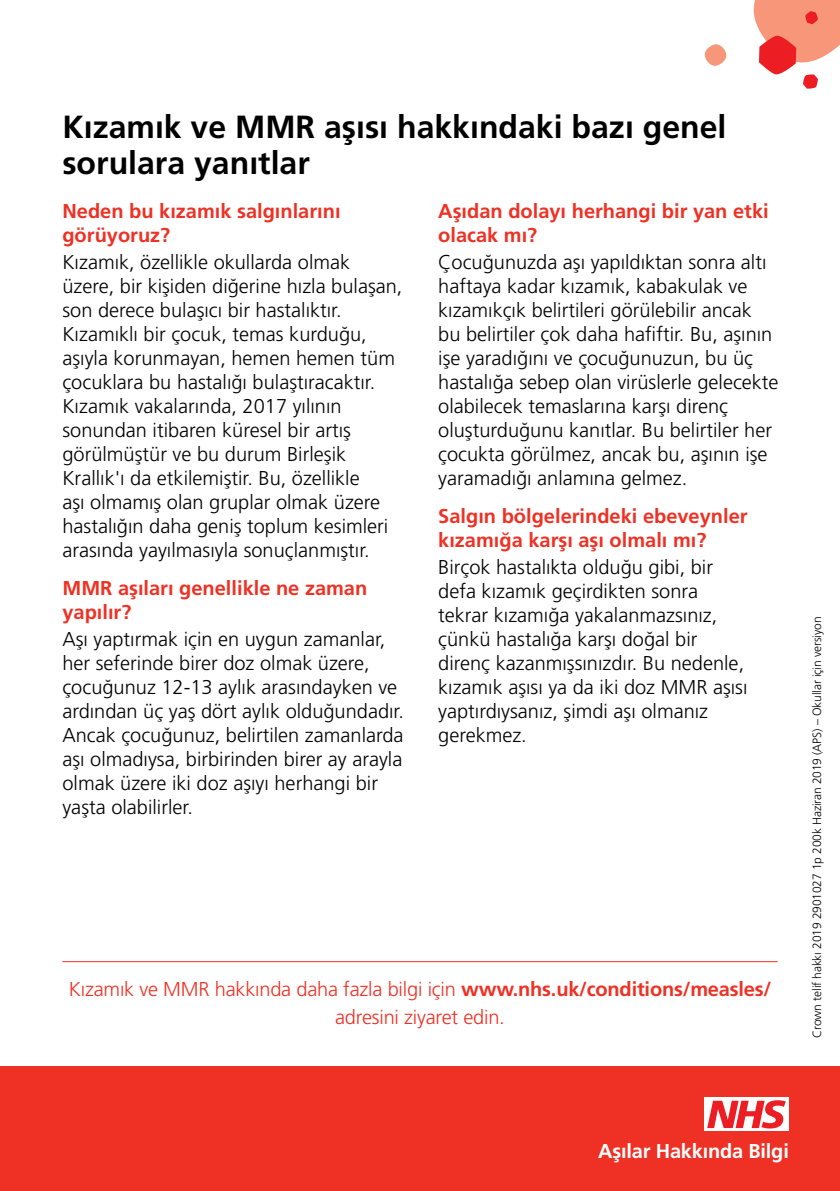
<style>
.page{position:relative;width:840px;height:1191px;background:#fff}
.page>*{position:absolute;margin:0;border:0;box-sizing:border-box;transform-origin:0 0}
.t1{font:700 32px/36px "Frutiger CE";color:#000}
.t2{font:300 20px/24px "Frutiger CE";color:#000}
.t3{font:700 20px/24px "Frutiger CE";color:#ee3124}
.t4{font:300 20px/28px "Frutiger CE";letter-spacing:-.01em;color:#ee3124;text-align:center}
.t5{font:700 20px "Frutiger CE";letter-spacing:-.01em;color:#fff}
.t6{font:300 12px "Frutiger CE";letter-spacing:-.01em;color:#000}
.s1{font-weight:700}
</style>
<div class="page">
<div style="left:0;top:1066px;width:839px;height:125px;background:#ee3124"></div>
<svg style="left:704px;top:44px;width:23px;height:22px"></svg>
<svg style="left:753px;top:0;width:86px;height:89px"></svg>
<hr style="left:62px;top:961px;width:715px;height:1px;background:#ee3124">
<div style="left:704px;top:1097px;width:84px;height:34px;background:#fff"></div>
<svg style="left:707px;top:1100px;width:78px;height:28px"></svg>
<h1 class="t1" style="left:62px;top:108px;width:665px">Kızamık ve MMR aşısı hakkındaki bazı genel sorulara yanıtlar</h1>
<p class="t3" style="left:62px;top:199px;width:279px">Neden bu kızamık salgınlarını görüyoruz?</p>
<p class="t2" style="left:62px;top:249px;width:341px">Kızamık, özellikle okullarda olmak üzere, bir kişiden diğerine hızla bulaşan, son derece bulaşıcı bir hastalıktır.<br>Kızamıklı bir çocuk, temas kurduğu, aşıyla korunmayan, hemen hemen tüm çocuklara bu hastalığı bulaştıracaktır.<br>Kızamık vakalarında, 2017 yılının sonundan itibaren küresel bir artış görülmüştür ve bu durum Birleşik Krallık'ı da etkilemiştir. Bu, özellikle<br>aşı olmamış olan gruplar olmak üzere hastalığın daha geniş toplum kesimleri arasında yayılmasıyla sonuçlanmıştır.</p>
<p class="t3" style="left:62px;top:576px;width:306px">MMR aşıları genellikle ne zaman yapılır?</p>
<p class="t2" style="left:62px;top:626px;width:343px">Aşı yaptırmak için en uygun zamanlar, her seferinde birer doz olmak üzere, çocuğunuz 12-13 aylık arasındayken ve ardından üç yaş dört aylık olduğundadır.<br>Ancak çocuğunuz, belirtilen zamanlarda aşı olmadıysa, birbirinden birer ay arayla olmak üzere iki doz aşıyı herhangi bir yaşta olabilirler.</p>
<p class="t3" style="left:438px;top:199px;width:332px">Aşıdan dolayı herhangi bir yan etki olacak mı?</p>
<p class="t2" style="left:438px;top:249px;width:342px">Çocuğunuzda aşı yapıldıktan sonra altı haftaya kadar kızamık, kabakulak ve kızamıkçık belirtileri görülebilir ancak bu belirtiler çok daha hafiftir. Bu, aşının işe yaradığını ve çocuğunuzun, bu üç hastalığa sebep olan virüslerle gelecekte olabilecek temaslarına karşı direnç oluşturduğunu kanıtlar. Bu belirtiler her çocukta görülmez, ancak bu, aşının işe yaramadığı anlamına gelmez.</p>
<p class="t3" style="left:438px;top:504px;width:311px">Salgın bölgelerindeki ebeveynler kızamığa karşı aşı olmalı mı?</p>
<p class="t2" style="left:438px;top:554px;width:310px">Birçok hastalıkta olduğu gibi, bir defa kızamık geçirdikten sonra tekrar kızamığa yakalanmazsınız, çünkü hastalığa karşı doğal bir direnç kazanmışsınızdır. Bu nedenle, kızamık aşısı ya da iki doz MMR aşısı yaptırdıysanız, şimdi aşı olmanız gerekmez.</p>
<p class="t4" style="left:69px;top:975px;width:703px">Kızamık ve MMR hakkında daha fazla bilgi için <span class="s1">www.nhs.uk/conditions/measles/ </span>adresini ziyaret edin.</p>
<p class="t6" style="left:809px;top:1037px;width:422px;rotate:-90deg">Crown telif hakkı 2019 2901027 1p 200k Haziran 2019 (APS) – Okullar için versiyon</p>
<p class="t5" style="left:598px;top:1139px;width:192px">Aşılar Hakkında Bilgi</p>
</div>
